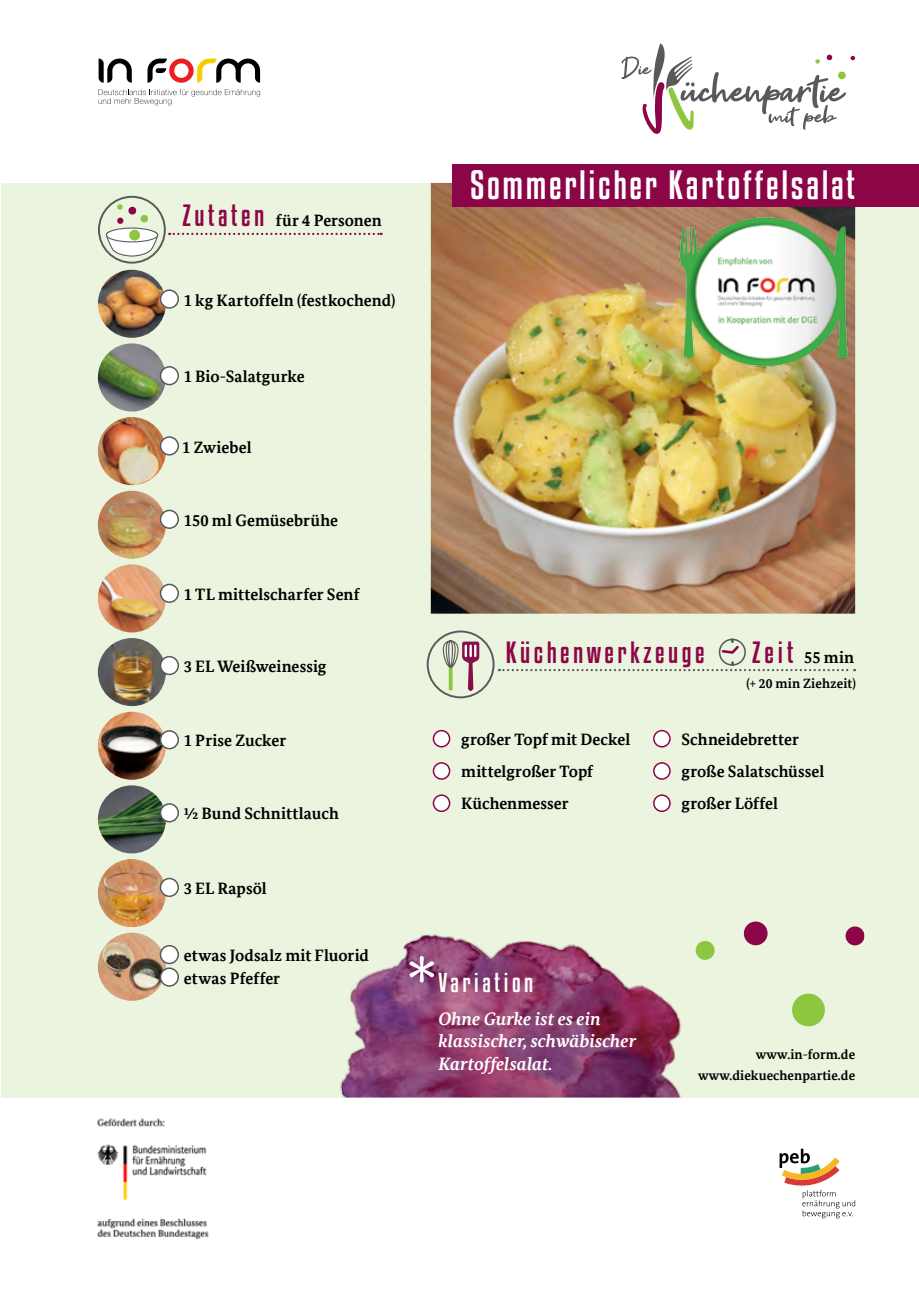
<style>
.page{position:relative;width:919px;height:1289px;background:#fff}
.page>*{position:absolute;margin:0;border:0;box-sizing:border-box;transform-origin:0 0}
.t1{font:84.3px "Gotham Rounded";color:#fff}
.t2{font:36px "Kenyan Coffee Rg";letter-spacing:.075em;color:#fff}
.t3{font:27px "Kenyan Coffee Rg";letter-spacing:.13em;color:#8c0647}
.t4{font:24px "Kenyan Coffee Rg";letter-spacing:.15em;color:#fff}
.t5{font:italic 700 18px/22.5px "Bundes Serif Office";color:#fff}
.t6{font:700 16.5px/22.5px "Bundes Serif Office";letter-spacing:.005em;color:#000}
.t7{font:700 13.5px "Bundes Serif Office";letter-spacing:.005em;color:#000}
.s1{font-family:"Kenyan Coffee Rg";font-weight:400;font-size:27px;color:#8c0647}
</style>
<div class="page">
<div style="left:1px;top:183px;width:917px;height:914px;background:#ebf4de"></div>
<img style="left:340px;top:934px;width:341px;height:163px">
<svg style="left:147px;top:59px;width:113px;height:24px"></svg>
<svg style="left:99px;top:59px;width:33px;height:24px"></svg>
<svg style="left:98px;top:89px;width:162px;height:16px"></svg>
<svg style="left:779px;top:1148px;width:76px;height:70px"></svg>
<svg style="left:621px;top:44px;width:234px;height:90px"></svg>
<img style="left:431px;top:183px;width:424px;height:430px">
<div style="left:433px;top:730px;width:16px;height:16px;background:#fff;border-radius:50%"></div>
<div style="left:432px;top:730px;width:18px;height:17px;border:2px solid #8c0647;border-radius:50%"></div>
<div style="left:433px;top:763px;width:16px;height:16px;background:#fff;border-radius:50%"></div>
<div style="left:432px;top:762px;width:18px;height:17px;border:2px solid #8c0647;border-radius:50%"></div>
<div style="left:433px;top:795px;width:16px;height:16px;background:#fff;border-radius:50%"></div>
<div style="left:432px;top:794px;width:18px;height:18px;border:2px solid #8c0647;border-radius:50%"></div>
<img style="left:98px;top:343px;width:68px;height:68px;border-radius:34px">
<img style="left:98px;top:491px;width:68px;height:68px;border-radius:34px">
<img style="left:98px;top:859px;width:68px;height:68px;border-radius:34px">
<div style="left:653px;top:730px;width:17px;height:16px;background:#fff;border-radius:50%"></div>
<div style="left:653px;top:730px;width:17px;height:17px;border:2px solid #8c0647;border-radius:50%"></div>
<div style="left:653px;top:763px;width:17px;height:16px;background:#fff;border-radius:50%"></div>
<div style="left:653px;top:762px;width:17px;height:17px;border:2px solid #8c0647;border-radius:50%"></div>
<div style="left:653px;top:795px;width:17px;height:16px;background:#fff;border-radius:50%"></div>
<div style="left:653px;top:794px;width:17px;height:18px;border:2px solid #8c0647;border-radius:50%"></div>
<svg style="left:743px;top:921px;width:25px;height:25px"></svg>
<svg style="left:792px;top:993px;width:33px;height:34px"></svg>
<svg style="left:695px;top:940px;width:20px;height:20px"></svg>
<svg style="left:845px;top:926px;width:19px;height:20px"></svg>
<svg style="left:598px;top:995px;width:83px;height:62px;background:#893357"></svg>
<div style="left:160px;top:367px;width:18px;height:17px;background:#fff;border-radius:50%"></div>
<div style="left:160px;top:366px;width:19px;height:19px;border:2px solid #58595b;border-radius:50%"></div>
<div style="left:160px;top:510px;width:18px;height:18px;background:#fff;border-radius:50%"></div>
<div style="left:160px;top:509px;width:19px;height:20px;border:2px solid #58595b;border-radius:50%"></div>
<div style="left:160px;top:878px;width:18px;height:18px;background:#fff;border-radius:50%"></div>
<div style="left:160px;top:877px;width:19px;height:20px;border:2px solid #58595b;border-radius:50%"></div>
<svg style="left:169px;top:233px;width:212px;height:2px"></svg>
<div style="left:718px;top:638px;width:27px;height:27px;border:2px solid #58595b;border-radius:50%"></div>
<svg style="left:720px;top:639px;width:21px;height:16px"></svg>
<svg style="left:499px;top:662px;width:356px;height:9px"></svg>
<div style="left:98px;top:196px;width:68px;height:67px;border:2px solid #58595b;border-radius:50%"></div>
<svg style="left:105px;top:204px;width:54px;height:53px"></svg>
<div style="left:426px;top:630px;width:68px;height:68px;border:2px solid #58595b;border-radius:50%"></div>
<svg style="left:442px;top:640px;width:37px;height:51px"></svg>
<img style="left:98px;top:711px;width:68px;height:68px;border-radius:34px">
<div style="left:160px;top:731px;width:18px;height:17px;background:#fff;border-radius:50%"></div>
<div style="left:160px;top:730px;width:19px;height:19px;border:2px solid #58595b;border-radius:50%"></div>
<div style="left:452px;top:164px;width:466px;height:43px;background:#8c0647"></div>
<img style="left:98px;top:270px;width:68px;height:68px;border-radius:34px">
<div style="left:160px;top:290px;width:18px;height:18px;background:#fff;border-radius:50%"></div>
<div style="left:160px;top:289px;width:19px;height:20px;border:2px solid #58595b;border-radius:50%"></div>
<img style="left:98px;top:638px;width:68px;height:68px;border-radius:34px">
<div style="left:160px;top:656px;width:18px;height:18px;background:#fff;border-radius:50%"></div>
<div style="left:160px;top:656px;width:19px;height:19px;border:2px solid #58595b;border-radius:50%"></div>
<img style="left:98px;top:564px;width:68px;height:68px;border-radius:34px">
<div style="left:160px;top:584px;width:18px;height:18px;background:#fff;border-radius:50%"></div>
<div style="left:160px;top:583px;width:19px;height:20px;border:2px solid #58595b;border-radius:50%"></div>
<img style="left:98px;top:932px;width:68px;height:68px;border-radius:34px">
<div style="left:160px;top:945px;width:18px;height:18px;background:#fff;border-radius:50%"></div>
<div style="left:160px;top:944px;width:19px;height:20px;border:2px solid #58595b;border-radius:50%"></div>
<div style="left:160px;top:968px;width:18px;height:17px;background:#fff;border-radius:50%"></div>
<div style="left:160px;top:967px;width:19px;height:19px;border:2px solid #58595b;border-radius:50%"></div>
<img style="left:98px;top:417px;width:68px;height:68px;border-radius:34px">
<img style="left:98px;top:785px;width:68px;height:68px;border-radius:34px">
<div style="left:160px;top:804px;width:18px;height:17px;background:#fff;border-radius:50%"></div>
<div style="left:160px;top:803px;width:19px;height:19px;border:2px solid #58595b;border-radius:50%"></div>
<div style="left:160px;top:437px;width:18px;height:18px;background:#fff;border-radius:50%"></div>
<div style="left:160px;top:436px;width:19px;height:19px;border:2px solid #58595b;border-radius:50%"></div>
<img style="left:98px;top:1118px;width:111px;height:122px">
<img style="left:676px;top:213px;width:175px;height:158px">
<p class="t6" style="left:182px;top:209px;width:200px"><span class="s1">Zutaten</span> für 4 Personen</p>
<p class="t2" style="left:470px;top:160px;width:386px">Sommerlicher Kartoffelsalat</p>
<p class="t6" style="left:184px;top:289px;width:213px">1 kg Kartoffeln (festkochend)</p>
<p class="t6" style="left:184px;top:365px;width:122px">1 Bio-Salatgurke</p>
<p class="t6" style="left:182px;top:435px;width:71px">1 Zwiebel</p>
<p class="t6" style="left:184px;top:509px;width:156px">150 ml Gemüsebrühe</p>
<p class="t6" style="left:184px;top:583px;width:177px">1 TL mittelscharfer Senf</p>
<p class="t6" style="left:184px;top:655px;width:144px">3 EL Weißweinessig</p>
<p class="t6" style="left:184px;top:729px;width:104px">1 Prise Zucker</p>
<p class="t6" style="left:184px;top:802px;width:156px">½ Bund Schnittlauch</p>
<p class="t3" style="left:506px;top:634px;width:200px">Küchenwerkzeuge</p>
<p class="t6" style="left:752px;top:646px;width:104px"><span class="s1">Zeit</span> 55 min</p>
<p class="t7" style="left:746px;top:675px;width:111px">(+ 20 min Ziehzeit)</p>
<p class="t6" style="left:461px;top:727px;width:171px">großer Topf mit Deckel</p>
<p class="t6" style="left:461px;top:759px;width:133px">mittelgroßer Topf</p>
<p class="t6" style="left:461px;top:792px;width:109px">Küchenmesser</p>
<p class="t6" style="left:681px;top:727px;width:119px">Schneidebretter</p>
<p class="t6" style="left:681px;top:759px;width:144px">große Salatschüssel</p>
<p class="t6" style="left:681px;top:792px;width:98px">großer Löffel</p>
<p class="t6" style="left:184px;top:877px;width:84px">3 EL Rapsöl</p>
<p class="t6" style="left:184px;top:944px;width:187px">etwas Jodsalz mit Fluorid etwas Pfeffer</p>
<p class="t1" style="left:403px;top:927px;width:38px">*</p>
<p class="t4" style="left:438px;top:966px;width:96px">Variation</p>
<p class="t5" style="left:438px;top:1007px;width:199px">Ohne Gurke ist es ein klassischer, schwäbischer<br>Kartoffelsalat.</p>
<p class="t7" style="left:755px;top:1045px;width:101px">www.in-form.de</p>
<p class="t7" style="left:698px;top:1066px;width:159px">www.diekuechenpartie.de</p>
</div>
